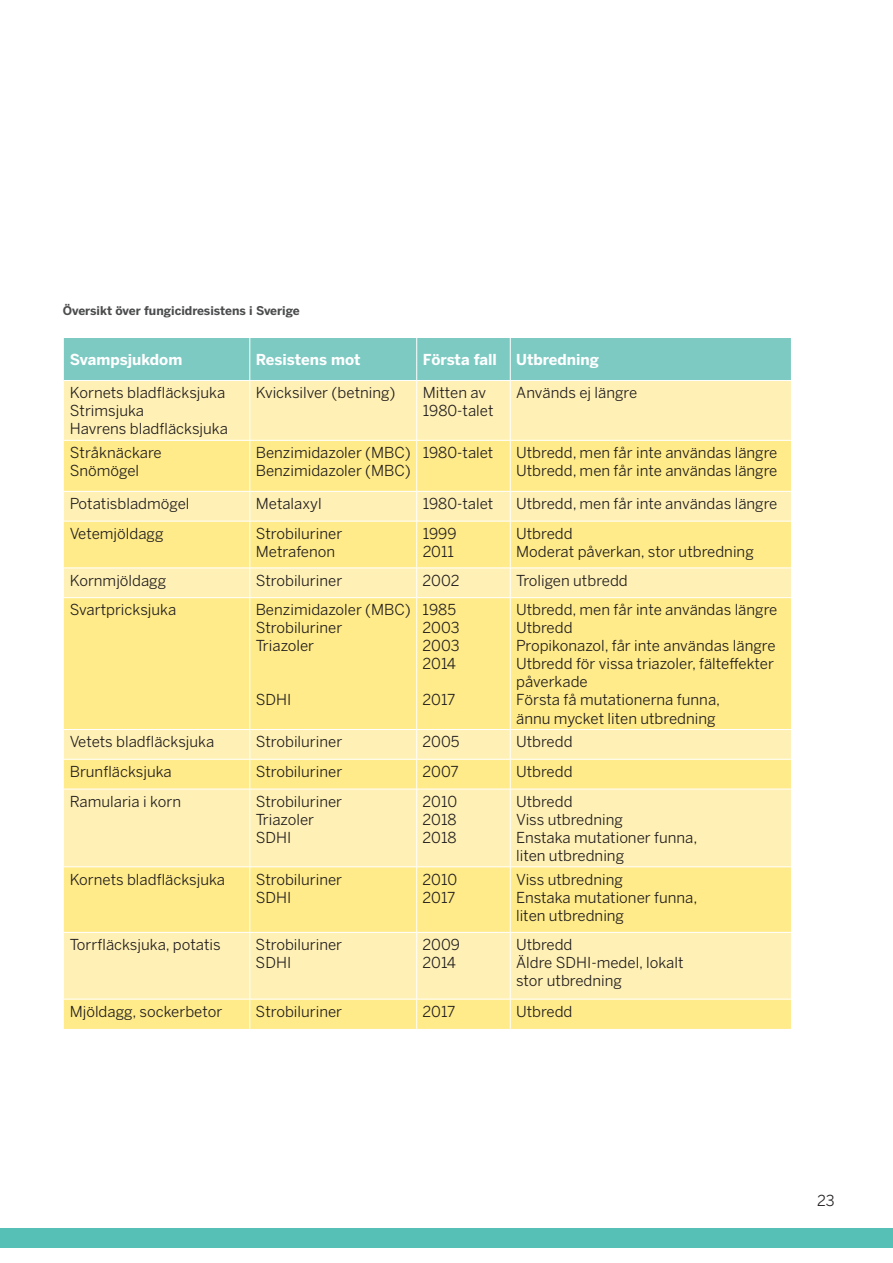
<style>
.page{position:relative;width:893px;height:1263px;background:#fff}
.page>*{position:absolute;margin:0;border:0;box-sizing:border-box;transform-origin:0 0}
.t1{font:15px/18px "Benton Sans";color:#231f20}
.t2{font:700 15px "Benton Sans";color:#fff}
.t3{font:700 12px "Benton Sans";color:#4b4c4d}
</style>
<div class="page">
<div style="left:0;top:1228px;width:893px;height:19px;background:#57c0b6"></div>
<div style="left:64px;top:338px;width:727px;height:42px;background:#7dcac3"></div>
<div style="left:64px;top:381px;width:727px;height:59px;background:#fff1b5"></div>
<svg style="left:64px;top:441px;width:727px;height:588px;background:#ffed9a"></svg>
<hr style="left:250px;top:338px;width:1px;height:42px;background:#fff">
<hr style="left:416px;top:338px;width:1px;height:42px;background:#fff">
<hr style="left:510px;top:338px;width:1px;height:42px;background:#fff">
<hr style="left:250px;top:381px;width:1px;height:59px;background:#fff">
<hr style="left:416px;top:381px;width:1px;height:59px;background:#fff">
<hr style="left:510px;top:381px;width:1px;height:59px;background:#fff">
<hr style="left:250px;top:440px;width:1px;height:51px;background:#fff">
<hr style="left:416px;top:440px;width:1px;height:51px;background:#fff">
<hr style="left:510px;top:440px;width:1px;height:51px;background:#fff">
<hr style="left:64px;top:491px;width:186px;height:1px;background:#fff">
<hr style="left:250px;top:491px;width:167px;height:1px;background:#fff">
<hr style="left:250px;top:491px;width:1px;height:30px;background:#fff">
<hr style="left:417px;top:491px;width:93px;height:1px;background:#fff">
<hr style="left:416px;top:491px;width:1px;height:30px;background:#fff">
<hr style="left:510px;top:491px;width:281px;height:1px;background:#fff">
<hr style="left:510px;top:491px;width:1px;height:30px;background:#fff">
<hr style="left:64px;top:521px;width:186px;height:1px;background:#fff">
<hr style="left:250px;top:521px;width:167px;height:1px;background:#fff">
<hr style="left:250px;top:521px;width:1px;height:47px;background:#fff">
<hr style="left:417px;top:521px;width:93px;height:1px;background:#fff">
<hr style="left:416px;top:521px;width:1px;height:47px;background:#fff">
<hr style="left:510px;top:521px;width:281px;height:1px;background:#fff">
<hr style="left:510px;top:521px;width:1px;height:47px;background:#fff">
<hr style="left:64px;top:568px;width:186px;height:1px;background:#fff">
<hr style="left:250px;top:568px;width:167px;height:1px;background:#fff">
<svg style="left:250px;top:568px;width:1px;height:29px"></svg>
<hr style="left:417px;top:568px;width:93px;height:1px;background:#fff">
<svg style="left:416px;top:568px;width:1px;height:29px"></svg>
<hr style="left:510px;top:568px;width:281px;height:1px;background:#fff">
<svg style="left:510px;top:568px;width:1px;height:29px"></svg>
<hr style="left:64px;top:597px;width:186px;height:1px;background:#fff">
<hr style="left:250px;top:597px;width:167px;height:1px;background:#fff">
<hr style="left:250px;top:598px;width:1px;height:131px;background:#fff">
<hr style="left:417px;top:597px;width:93px;height:1px;background:#fff">
<hr style="left:416px;top:598px;width:1px;height:131px;background:#fff">
<hr style="left:510px;top:597px;width:281px;height:1px;background:#fff">
<hr style="left:510px;top:598px;width:1px;height:131px;background:#fff">
<hr style="left:64px;top:729px;width:186px;height:1px;background:#fff">
<hr style="left:250px;top:729px;width:167px;height:1px;background:#fff">
<svg style="left:250px;top:730px;width:1px;height:29px"></svg>
<hr style="left:417px;top:729px;width:93px;height:1px;background:#fff">
<svg style="left:416px;top:730px;width:1px;height:29px"></svg>
<hr style="left:510px;top:729px;width:281px;height:1px;background:#fff">
<svg style="left:510px;top:730px;width:1px;height:29px"></svg>
<hr style="left:64px;top:759px;width:186px;height:1px;background:#fff">
<hr style="left:250px;top:759px;width:167px;height:1px;background:#fff">
<hr style="left:250px;top:759px;width:1px;height:30px;background:#fff">
<hr style="left:417px;top:759px;width:93px;height:1px;background:#fff">
<hr style="left:416px;top:759px;width:1px;height:30px;background:#fff">
<hr style="left:510px;top:759px;width:281px;height:1px;background:#fff">
<hr style="left:510px;top:759px;width:1px;height:30px;background:#fff">
<hr style="left:64px;top:789px;width:186px;height:1px;background:#fff">
<hr style="left:250px;top:789px;width:167px;height:1px;background:#fff">
<hr style="left:250px;top:789px;width:1px;height:78px;background:#fff">
<hr style="left:417px;top:789px;width:93px;height:1px;background:#fff">
<hr style="left:416px;top:789px;width:1px;height:78px;background:#fff">
<hr style="left:510px;top:789px;width:281px;height:1px;background:#fff">
<hr style="left:510px;top:789px;width:1px;height:78px;background:#fff">
<hr style="left:64px;top:866px;width:186px;height:1px;background:#fff">
<hr style="left:250px;top:866px;width:167px;height:1px;background:#fff">
<hr style="left:250px;top:867px;width:1px;height:65px;background:#fff">
<hr style="left:417px;top:866px;width:93px;height:1px;background:#fff">
<hr style="left:416px;top:867px;width:1px;height:65px;background:#fff">
<hr style="left:510px;top:866px;width:281px;height:1px;background:#fff">
<hr style="left:510px;top:867px;width:1px;height:65px;background:#fff">
<hr style="left:64px;top:932px;width:186px;height:1px;background:#fff">
<hr style="left:250px;top:932px;width:167px;height:1px;background:#fff">
<hr style="left:250px;top:932px;width:1px;height:67px;background:#fff">
<hr style="left:417px;top:932px;width:93px;height:1px;background:#fff">
<hr style="left:416px;top:932px;width:1px;height:67px;background:#fff">
<hr style="left:510px;top:932px;width:281px;height:1px;background:#fff">
<hr style="left:510px;top:932px;width:1px;height:67px;background:#fff">
<hr style="left:64px;top:999px;width:186px;height:1px;background:#fff">
<hr style="left:250px;top:999px;width:167px;height:1px;background:#fff">
<hr style="left:250px;top:999px;width:1px;height:30px;background:#fff">
<hr style="left:417px;top:999px;width:93px;height:1px;background:#fff">
<hr style="left:416px;top:999px;width:1px;height:30px;background:#fff">
<hr style="left:510px;top:999px;width:281px;height:1px;background:#fff">
<hr style="left:510px;top:999px;width:1px;height:30px;background:#fff">
<p class="t3" style="left:63px;top:304px;width:239px">Översikt över fungicidresistens i Sverige</p>
<p class="t2" style="left:70px;top:350px;width:114px">Svampsjukdom</p>
<p class="t2" style="left:256px;top:350px;width:106px">Resistens mot</p>
<p class="t2" style="left:423px;top:350px;width:76px">Första fall</p>
<p class="t2" style="left:516px;top:350px;width:84px">Utbredning</p>
<p class="t1" style="left:70px;top:384px;width:160px">Kornets bladfläcksjuka<br>Strimsjuka<br>Havrens bladfläcksjuka</p>
<p class="t1" style="left:256px;top:384px;width:141px">Kvicksilver (betning)</p>
<p class="t1" style="left:423px;top:384px;width:72px">Mitten av<br>1980-talet</p>
<p class="t1" style="left:516px;top:384px;width:122px">Används ej längre</p>
<p class="t1" style="left:70px;top:443px;width:93px">Stråknäckare<br>Snömögel</p>
<p class="t1" style="left:256px;top:443px;width:156px">Benzimidazoler (MBC)<br>Benzimidazoler (MBC)</p>
<p class="t1" style="left:423px;top:443px;width:72px">1980-talet</p>
<p class="t1" style="left:516px;top:443px;width:263px">Utbredd, men får inte användas längre<br>Utbredd, men får inte användas längre</p>
<p class="t1" style="left:70px;top:494px;width:121px">Potatisbladmögel</p>
<p class="t1" style="left:256px;top:494px;width:67px">Metalaxyl</p>
<p class="t1" style="left:423px;top:494px;width:72px">1980-talet</p>
<p class="t1" style="left:516px;top:494px;width:263px">Utbredd, men får inte användas längre</p>
<p class="t1" style="left:70px;top:524px;width:95px">Vetemjöldagg</p>
<p class="t1" style="left:256px;top:524px;width:88px">Strobiluriner<br>Metrafenon</p>
<p class="t1" style="left:423px;top:524px;width:35px">1999<br>2011</p>
<p class="t1" style="left:516px;top:524px;width:239px">Utbredd<br>Moderat påverkan, stor utbredning</p>
<p class="t1" style="left:70px;top:571px;width:98px">Kornmjöldagg</p>
<p class="t1" style="left:256px;top:571px;width:88px">Strobiluriner</p>
<p class="t1" style="left:423px;top:571px;width:38px">2002</p>
<p class="t1" style="left:516px;top:571px;width:113px">Troligen utbredd</p>
<p class="t1" style="left:70px;top:601px;width:108px">Svartpricksjuka</p>
<p class="t1" style="left:256px;top:601px;width:156px">Benzimidazoler (MBC)<br>Strobiluriner<br>Triazoler</p>
<p class="t1" style="left:516px;top:601px;width:263px">Utbredd, men får inte användas längre<br>Utbredd<br>Propikonazol, får inte användas längre<br>Utbredd för vissa triazoler, fälteffekter påverkade<br>Första få mutationerna funna,<br>ännu mycket liten utbredning</p>
<p class="t1" style="left:423px;top:601px;width:38px">1985<br>2003<br>2003<br>2014</p>
<p class="t1" style="left:423px;top:691px;width:34px">2017</p>
<p class="t1" style="left:256px;top:691px;width:37px">SDHI</p>
<p class="t1" style="left:70px;top:733px;width:146px">Vetets bladfläcksjuka</p>
<p class="t1" style="left:256px;top:733px;width:88px">Strobiluriner</p>
<p class="t1" style="left:423px;top:733px;width:38px">2005</p>
<p class="t1" style="left:516px;top:733px;width:58px">Utbredd</p>
<p class="t1" style="left:70px;top:762px;width:104px">Brunfläcksjuka</p>
<p class="t1" style="left:256px;top:762px;width:88px">Strobiluriner</p>
<p class="t1" style="left:423px;top:762px;width:38px">2007</p>
<p class="t1" style="left:516px;top:762px;width:58px">Utbredd</p>
<p class="t1" style="left:70px;top:792px;width:113px">Ramularia i korn</p>
<p class="t1" style="left:256px;top:792px;width:88px">Strobiluriner<br>Triazoler<br>SDHI</p>
<p class="t1" style="left:423px;top:792px;width:36px;text-align:justify">2010<br>2018<br>2018</p>
<p class="t1" style="left:516px;top:792px;width:183px">Utbredd<br>Viss utbredning<br>Enstaka mutationer funna, liten utbredning</p>
<p class="t1" style="left:70px;top:870px;width:157px">Kornets bladfläcksjuka</p>
<p class="t1" style="left:256px;top:870px;width:88px">Strobiluriner<br>SDHI</p>
<p class="t1" style="left:423px;top:870px;width:36px">2010<br>2017</p>
<p class="t1" style="left:516px;top:870px;width:183px">Viss utbredning<br>Enstaka mutationer funna, liten utbredning</p>
<p class="t1" style="left:70px;top:935px;width:152px">Torrfläcksjuka, potatis</p>
<p class="t1" style="left:256px;top:935px;width:88px">Strobiluriner<br>SDHI</p>
<p class="t1" style="left:423px;top:935px;width:39px">2009<br>2014</p>
<p class="t1" style="left:516px;top:935px;width:169px">Utbredd<br>Äldre SDHI-medel, lokalt stor utbredning</p>
<p class="t1" style="left:70px;top:1002px;width:154px">Mjöldagg, sockerbetor</p>
<p class="t1" style="left:256px;top:1002px;width:88px">Strobiluriner</p>
<p class="t1" style="left:423px;top:1002px;width:34px">2017</p>
<p class="t1" style="left:516px;top:1002px;width:58px">Utbredd</p>
<p class="t1" style="left:817px;top:1191px;width:19px">23</p>
</div>
